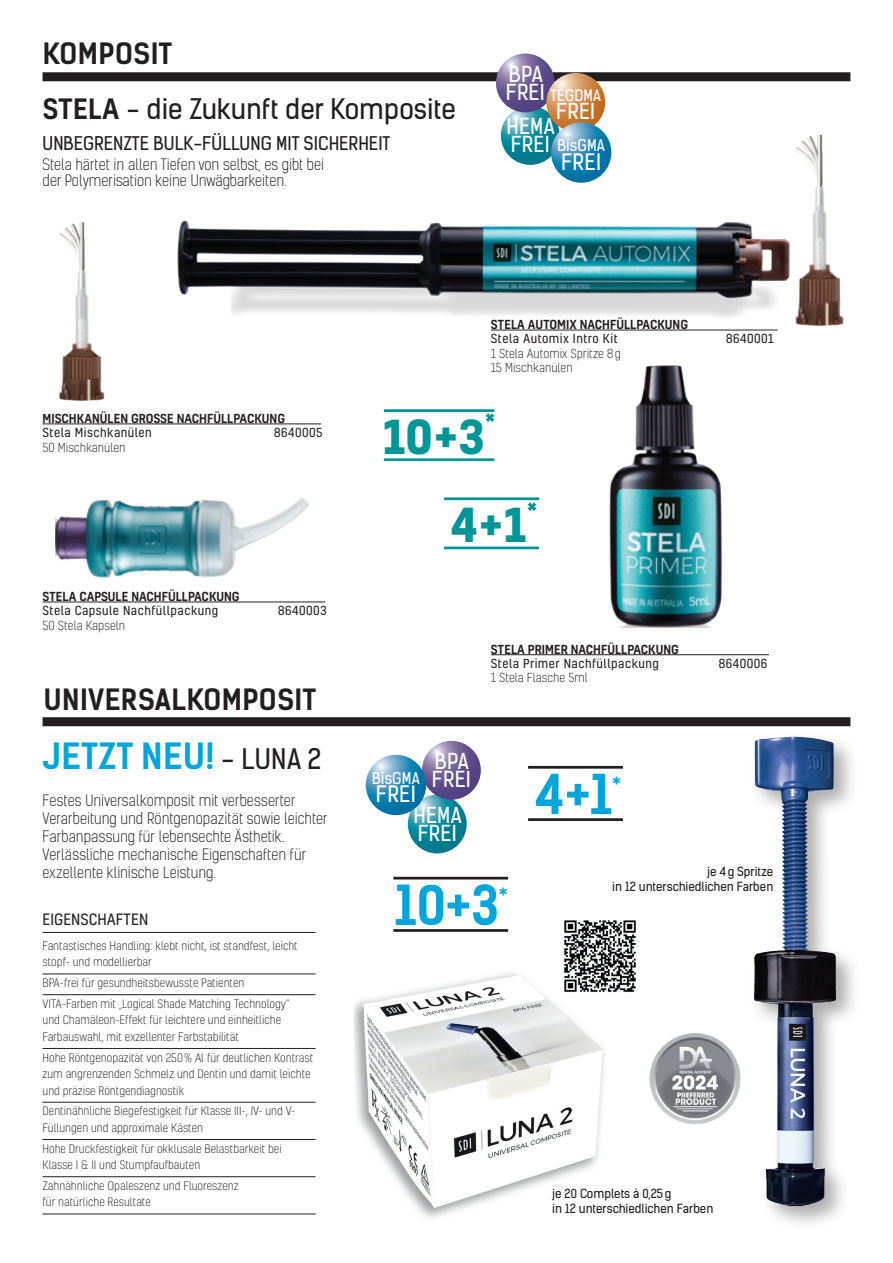
<style>
.page{position:relative;width:893px;height:1263px;background:#fff}
.page>*{position:absolute;margin:0;border:0;box-sizing:border-box;transform-origin:0 0}
.t1{font:700 52.35px "Kelson Sans";color:#00a6db}
.t2{font:700 45px "Kelson";color:#009597}
.t3{font:700 34.5px "Kelson Sans";letter-spacing:.015em;color:#00a6db}
.t4{font:700 28.05px "Kelson Sans";letter-spacing:.015em;color:#231f20}
.t5{font:27px "Kelson Sans";color:#231f20}
.t6{font:21.6px "Kelson Sans";letter-spacing:.015em;color:#fff}
.t7{font:21px/18px "Kelson Sans";letter-spacing:.015em;color:#fff}
.t8{font:18px "Kelson Sans";color:#231f20}
.t9{font:15.45px "Kelson Sans";color:#fff}
.t10{font:300 15px/18px "Kelson Sans";color:#231f20}
.t11{font:15px "Kelson";color:#231f20}
.t12{font:15px "Kelson Sans";letter-spacing:.015em;color:#fff}
.t13{font:12px "Kelson";letter-spacing:.04em;color:#231f20}
.t14{font:500 12px "Kelson";color:#231f20}
.t15{font:12px/15px "Kelson Sans";color:#231f20}
.t16{font:300 12px/14.4px "Kelson";color:#231f20}
.t17{font:300 11.25px/16.5px "Kelson";color:#231f20}
.s1{font-family:"Kelson";font-weight:500}
.s2{font-size:21px}
.s3{font-weight:400;font-size:27px;color:#231f20}
</style>
<div class="page">
<div style="left:749px;top:731px;width:111px;height:500px;background:#231f20;opacity:.37"></div>
<img style="left:749px;top:731px;width:92px;height:474px">
<div style="left:43px;top:717px;width:807px;height:9px;background:#231f20"></div>
<img style="left:354px;top:929px;width:251px;height:289px">
<hr style="left:43px;top:932px;width:273px;height:1px;background:#231f20">
<hr style="left:43px;top:973px;width:273px;height:1px;background:#231f20">
<hr style="left:43px;top:994px;width:273px;height:1px;background:#231f20">
<hr style="left:43px;top:1048px;width:273px;height:1px;background:#231f20">
<hr style="left:43px;top:1102px;width:273px;height:1px;background:#231f20">
<hr style="left:43px;top:1139px;width:273px;height:1px;background:#231f20">
<hr style="left:43px;top:1176px;width:273px;height:1px;background:#231f20">
<hr style="left:43px;top:1213px;width:273px;height:1px;background:#231f20">
<img style="left:562px;top:920px;width:74px;height:74px">
<hr style="left:528px;top:818px;width:95px;height:3px;background:#231f20">
<hr style="left:528px;top:766px;width:95px;height:3px;background:#231f20">
<hr style="left:393px;top:929px;width:115px;height:3px;background:#231f20">
<hr style="left:393px;top:877px;width:115px;height:2px;background:#231f20">
<svg style="left:408px;top:795px;width:59px;height:58px;background:#2191a2"></svg>
<svg style="left:422px;top:741px;width:59px;height:59px;background:#726499"></svg>
<svg style="left:366px;top:755px;width:60px;height:60px;background:#358fba"></svg>
<img style="left:649px;top:1033px;width:92px;height:92px">
<hr style="left:444px;top:546px;width:95px;height:3px;background:#009597">
<hr style="left:444px;top:497px;width:95px;height:3px;background:#009597">
<img style="left:796px;top:134px;width:48px;height:192px">
<img style="left:177px;top:197px;width:656px;height:134px">
<img style="left:56px;top:497px;width:253px;height:81px">
<hr style="left:491px;top:330px;width:286px;height:1px;background:#231f20">
<img style="left:59px;top:222px;width:46px;height:179px">
<img style="left:609px;top:365px;width:113px;height:263px">
<hr style="left:43px;top:602px;width:282px;height:1px;background:#231f20">
<hr style="left:491px;top:654px;width:278px;height:1px;background:#231f20">
<hr style="left:43px;top:424px;width:278px;height:1px;background:#231f20">
<div style="left:43px;top:72px;width:807px;height:9px;background:#231f20"></div>
<svg style="left:501px;top:106px;width:59px;height:59px;background:#2291a3"></svg>
<svg style="left:496px;top:54px;width:59px;height:58px;background:#736499"></svg>
<svg style="left:546px;top:73px;width:59px;height:59px;background:#d39259"></svg>
<svg style="left:551px;top:122px;width:60px;height:61px;background:#378fba"></svg>
<hr style="left:384px;top:458px;width:110px;height:3px;background:#009597">
<hr style="left:384px;top:409px;width:110px;height:3px;background:#009597">
<h3 class="t4" style="left:43px;top:36px;width:131px">KOMPOSIT</h3>
<h3 class="t5" style="left:43px;top:92px;width:414px"><span class="s1">STELA</span> - die Zukunft der Komposite</h3>
<h3 class="t10" style="left:43px;top:156px;width:283px;line-height:16.5px">Stela härtet in allen Tiefen von selbst, es gibt bei der Polymerisation keine Unwägbarkeiten.</h3>
<h3 class="t8" style="left:43px;top:132px;width:349px">UNBEGRENZTE BULK-FÜLLUNG MIT SICHERHEIT</h3>
<h3 class="t7" style="left:509px;top:65px;width:35px">BPA</h3>
<h3 class="t12" style="left:506px;top:86px;width:97px"><span class="s2">FREI</span> TEGDMA</h3>
<h3 class="t7" style="left:556px;top:102px;width:40px">FREI</h3>
<h3 class="t9" style="left:557px;top:136px;width:49px">BisGMA</h3>
<h3 class="t6" style="left:561px;top:148px;width:41px">FREI</h3>
<h3 class="t7" style="left:506px;top:118px;width:50px">HEMA<br>FREI</h3>
<p class="t14" style="left:491px;top:316px;width:199px">STELA AUTOMIX NACHFÜLLPACKUNG</p>
<p class="t13" style="left:491px;top:331px;width:128px">Stela Automix Intro Kit</p>
<p class="t13" style="left:726px;top:331px;width:49px">8640001</p>
<p class="t16" style="left:491px;top:346px;width:131px">1 Stela Automix Spritze 8g<br>15 Mischkanülen</p>
<p class="t14" style="left:43px;top:410px;width:244px">MISCHKANÜLEN GROSSE NACHFÜLLPACKUNG</p>
<p class="t13" style="left:43px;top:425px;width:111px">Stela Mischkanülen</p>
<p class="t13" style="left:274px;top:425px;width:50px">8640005</p>
<p class="t16" style="left:43px;top:440px;width:84px">50 Mischkanülen</p>
<p class="t14" style="left:43px;top:588px;width:199px">STELA CAPSULE NACHFÜLLPACKUNG</p>
<p class="t13" style="left:43px;top:603px;width:177px">Stela Capsule Nachfüllpackung</p>
<p class="t13" style="left:278px;top:603px;width:50px">8640003</p>
<p class="t16" style="left:43px;top:618px;width:84px">50 Stela Kapseln</p>
<h3 class="t4" style="left:44px;top:682px;width:274px">UNIVERSALKOMPOSIT</h3>
<h3 class="t3" style="left:43px;top:735px;width:280px">JETZT NEU! <span class="s3">- LUNA 2</span></h3>
<h3 class="t10" style="left:43px;top:792px;width:287px">Festes Universalkomposit mit verbesserter Verarbeitung und Röntgenopazität sowie leichter Farbanpassung für lebensechte Ästhetik.<br>Verlässliche mechanische Eigenschaften für exzellente klinische Leistung.</h3>
<h3 class="t11" style="left:43px;top:909px;width:107px">EIGENSCHAFTEN</h3>
<p class="t17" style="left:43px;top:937px;width:257px">Fantastisches Handling: klebt nicht, ist standfest, leicht stopf- und modellierbar</p>
<p class="t17" style="left:43px;top:972px;width:249px;line-height:20.7px">BPA-frei für gesundheitsbewusste Patienten<br>VITA-Farben mit „Logical Shade Matching Technology“</p>
<p class="t17" style="left:43px;top:1012px;width:240px">und Chamäleon-Effekt für leichtere und einheitliche<br>Farbauswahl, mit exzellenter Farbstabilität</p>
<p class="t17" style="left:43px;top:1049px;width:272px">Hohe Röntgenopazität von 250% Al für deutlichen Kontrast zum angrenzenden Schmelz und Dentin und damit leichte und präzise Röntgendiagnostik</p>
<p class="t17" style="left:43px;top:1103px;width:254px">Dentinähnliche Biegefestigkeit für Klasse III-, IV- und V-<br>Füllungen und approximale Kästen</p>
<p class="t17" style="left:43px;top:1140px;width:241px">Hohe Druckfestigkeit für okklusale Belastbarkeit bei<br>Klasse I &amp; II und Stumpfaufbauten</p>
<p class="t17" style="left:43px;top:1177px;width:198px">Zahnähnliche Opaleszenz und Fluoreszenz für natürliche Resultate</p>
<h2 class="t2" style="left:383px;top:404px;width:114px">10+3<sup>*</sup></h2>
<h2 class="t2" style="left:451px;top:492px;width:88px">4+1<sup>*</sup></h2>
<p class="t14" style="left:491px;top:641px;width:190px">STELA PRIMER NACHFÜLLPACKUNG</p>
<p class="t13" style="left:491px;top:655px;width:170px">Stela Primer Nachfüllpackung</p>
<p class="t13" style="left:719px;top:655px;width:50px">8640006</p>
<p class="t16" style="left:491px;top:670px;width:98px">1 Stela Flasche 5ml</p>
<h3 class="t7" style="left:435px;top:752px;width:35px">BPA</h3>
<h3 class="t9" style="left:372px;top:768px;width:49px">BisGMA</h3>
<h3 class="t7" style="left:432px;top:770px;width:40px">FREI</h3>
<h3 class="t6" style="left:376px;top:781px;width:41px">FREI</h3>
<h3 class="t7" style="left:413px;top:806px;width:50px">HEMA<br>FREI</h3>
<h1 class="t1" style="left:536px;top:762px;width:87px">4+1<sup>*</sup></h1>
<h1 class="t1" style="left:394px;top:873px;width:115px">10+3<sup>*</sup></h1>
<p class="t15" style="left:612px;top:864px;width:163px;text-align:right">je 4g Spritze<br>in 12 unterschiedlichen Farben</p>
<p class="t15" style="left:552px;top:1186px;width:163px">je 20 Complets à 0,25g<br>in 12 unterschiedlichen Farben</p>
</div>
